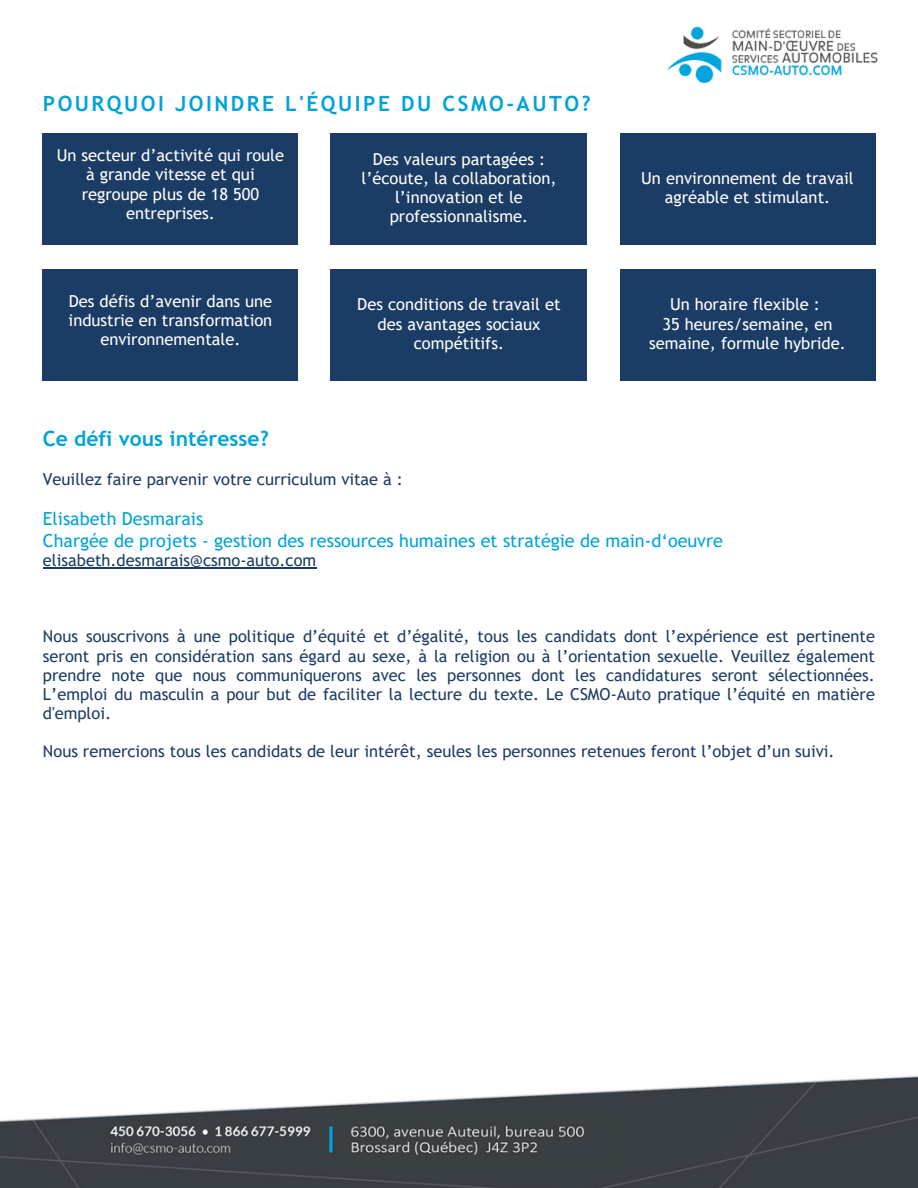
<style>
.page{position:relative;width:918px;height:1188px;background:#fff}
.page>*{position:absolute;margin:0;border:0;box-sizing:border-box;transform-origin:0 0}
.t1{font:700 21px "Trebuchet MS";letter-spacing:.115em;color:#00a3d8}
.t2{font:700 21px "Trebuchet MS";color:#00a3d8}
.t3{font:18px "Trebuchet MS";color:#00a3d8}
.t4{font:16.5px/19.2px "Trebuchet MS";color:#1b3c65;text-align:justify}
.t5{font:16.5px/19.2px "Trebuchet MS";color:#fff;text-align:center}
</style>
<div class="page">
<img style="left:0;top:1075px;width:918px;height:113px">
<div style="left:43px;top:133px;width:255px;height:111px;background:#1b3c65"></div>
<div style="left:331px;top:133px;width:256px;height:111px;background:#1b3c65"></div>
<div style="left:620px;top:133px;width:255px;height:111px;background:#1b3c65"></div>
<div style="left:43px;top:269px;width:255px;height:111px;background:#1b3c65"></div>
<div style="left:331px;top:269px;width:256px;height:111px;background:#1b3c65"></div>
<div style="left:620px;top:269px;width:255px;height:111px;background:#1b3c65"></div>
<hr style="left:43px;top:567px;width:273px;height:1px;background:#1b3c65">
<img style="left:666px;top:26px;width:212px;height:58px">
<p class="t1" style="left:43px;top:91px;width:549px">POURQUOI JOINDRE L'ÉQUIPE DU CSMO-AUTO?</p>
<p class="t5" style="left:57px;top:146px;width:229px">Un secteur d’activité qui roule à grande vitesse et qui regroupe plus de 18 500 entreprises.</p>
<p class="t5" style="left:361px;top:150px;width:197px">Des valeurs partagées : l’écoute, la collaboration, l’innovation et le professionnalisme.</p>
<p class="t5" style="left:641px;top:169px;width:214px">Un environnement de travail agréable et stimulant.</p>
<p class="t5" style="left:69px;top:291px;width:205px">Des défis d’avenir dans une industrie en transformation environnementale.</p>
<p class="t5" style="left:357px;top:295px;width:205px">Des conditions de travail et des avantages sociaux compétitifs.</p>
<p class="t5" style="left:670px;top:295px;width:151px">Un horaire flexible :</p>
<p class="t5" style="left:649px;top:314px;width:198px">35 heures/semaine, en semaine, formule hybride.</p>
<p class="t2" style="left:43px;top:426px;width:227px">Ce défi vous intéresse?</p>
<p class="t4" style="left:43px;top:469px;width:361px">Veuillez faire parvenir votre curriculum vitae à :</p>
<p class="t3" style="left:43px;top:508px;width:162px">Elisabeth Desmarais</p>
<p class="t3" style="left:43px;top:530px;width:681px">Chargée de projets - gestion des ressources humaines et stratégie de main-d‘oeuvre</p>
<p class="t4" style="left:43px;top:550px;width:275px">elisabeth.desmarais@csmo-auto.com</p>
<p class="t4" style="left:43px;top:627px;width:834px">Nous souscrivons à une politique d’équité et d’égalité, tous les candidats dont l’expérience est pertinente seront pris en considération sans égard au sexe, à la religion ou à l’orientation sexuelle. Veuillez également prendre note que nous communiquerons avec les personnes dont les candidatures seront sélectionnées.<br>L’emploi du masculin a pour but de faciliter la lecture du texte. Le CSMO-Auto pratique l’équité en matière d'emploi.</p>
<p class="t4" style="left:43px;top:742px;width:793px">Nous remercions tous les candidats de leur intérêt, seules les personnes retenues feront l’objet d’un suivi.</p>
</div>
